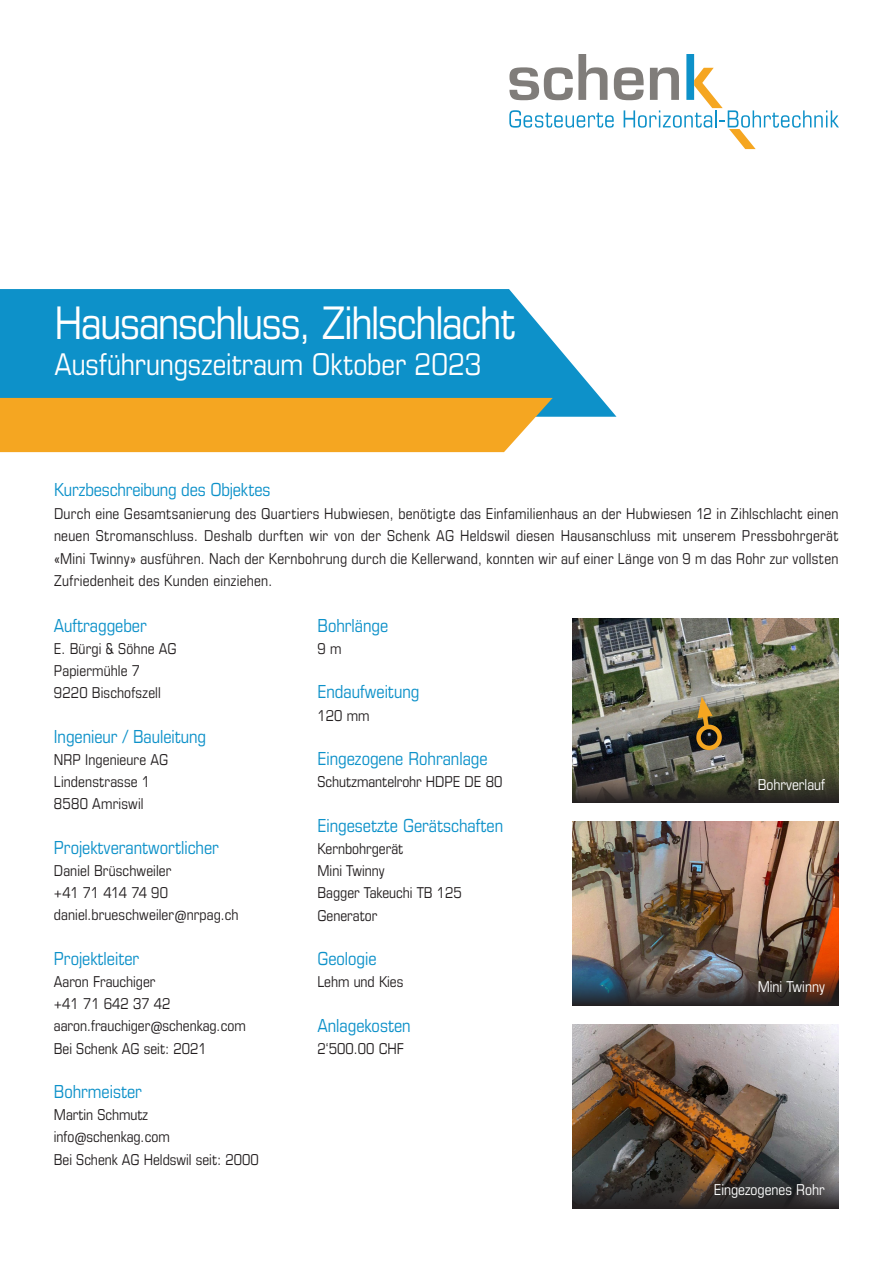
<style>
.page{position:relative;width:893px;height:1263px;background:#fff}
.page>*{position:absolute;margin:0;border:0;box-sizing:border-box;transform-origin:0 0}
.t1{font:condensed 45px "Eurostile LT Std";letter-spacing:-.03em;color:#fff}
.t2{font:condensed 30px "Eurostile LT Std";color:#fff}
.t3{font:condensed 18px "Eurostile LT Std";color:#0d91c9}
.t4{font:condensed 15px/22.5px "Eurostile LT Std";color:#231f20;text-align:justify}
.t5{font:condensed 15px "Eurostile LT Std";color:#fff}
.t6{font:condensed 15px "Eurostile LT Std";letter-spacing:-.035em;color:#231f20}
</style>
<div class="page">
<svg style="left:509px;top:54px;width:330px;height:95px"></svg>
<svg style="left:0;top:289px;width:616px;height:128px;background:#259cce"></svg>
<div style="left:0;top:398px;width:553px;height:54px;background:#f5a621"></div>
<img style="left:572px;top:619px;width:267px;height:147px">
<img style="left:572px;top:822px;width:267px;height:146px">
<img style="left:572px;top:968px;width:267px;height:37px">
<svg style="left:572px;top:766px;width:267px;height:37px;background:#3b3c2f"></svg>
<img style="left:572px;top:1025px;width:267px;height:183px">
<svg style="left:573px;top:1171px;width:266px;height:37px;background:#383432"></svg>
<svg style="left:693px;top:696px;width:29px;height:54px;background:#7f683a"></svg>
<p class="t1" style="left:54px;top:296px;width:463px">Hausanschluss, Zihlschlacht</p>
<p class="t2" style="left:54px;top:346px;width:429px">Ausführungszeitraum Oktober 2023</p>
<p class="t3" style="left:54px;top:479px;width:218px">Kurzbeschreibung des Objektes</p>
<p class="t4" style="left:54px;top:502px;width:786px">Durch eine Gesamtsanierung des Quartiers Hubwiesen, benötigte das Einfamilienhaus an der Hubwiesen 12 in Zihlschlacht einen neuen Stromanschluss. Deshalb durften wir von der Schenk AG Heldswil diesen Hausanschluss mit unserem Pressbohrgerät «Mini Twinny» ausführen. Nach der Kernbohrung durch die Kellerwand, konnten wir auf einer Länge von 9 m das Rohr zur vollsten Zufriedenheit des Kunden einziehen.</p>
<p class="t3" style="left:54px;top:615px;width:95px">Auftraggeber</p>
<p class="t4" style="left:54px;top:637px;width:124px">E. Bürgi &amp; Söhne AG</p>
<p class="t4" style="left:54px;top:659px;width:88px">Papiermühle 7</p>
<p class="t4" style="left:54px;top:682px;width:108px">9220 Bischofszell</p>
<p class="t3" style="left:54px;top:726px;width:154px">Ingenieur / Bauleitung</p>
<p class="t4" style="left:54px;top:748px;width:116px">NRP Ingenieure AG</p>
<p class="t4" style="left:54px;top:770px;width:98px">Lindenstrasse 1</p>
<p class="t4" style="left:54px;top:793px;width:91px">8580 Amriswil</p>
<p class="t3" style="left:54px;top:837px;width:167px">Projektverantwortlicher</p>
<p class="t4" style="left:54px;top:859px;width:119px">Daniel Brüschweiler</p>
<p class="t6" style="left:54px;top:884px;width:116px">+41 71 414 74 90</p>
<p class="t4" style="left:54px;top:904px;width:186px">daniel.brueschweiler@nrpag.ch</p>
<p class="t3" style="left:54px;top:948px;width:87px">Projektleiter</p>
<p class="t4" style="left:54px;top:970px;width:103px">Aaron Frauchiger</p>
<p class="t4" style="left:54px;top:992px;width:118px">+41 71 642 37 42</p>
<p class="t4" style="left:54px;top:1015px;width:193px">aaron.frauchiger@schenkag.com</p>
<p class="t4" style="left:54px;top:1037px;width:154px">Bei Schenk AG seit: 2021</p>
<p class="t3" style="left:54px;top:1081px;width:90px">Bohrmeister</p>
<p class="t4" style="left:54px;top:1103px;width:96px">Martin Schmutz</p>
<p class="t4" style="left:54px;top:1126px;width:117px">info@schenkag.com</p>
<p class="t4" style="left:54px;top:1148px;width:206px">Bei Schenk AG Heldswil seit: 2000</p>
<p class="t3" style="left:317px;top:615px;width:72px">Bohrlänge</p>
<p class="t4" style="left:317px;top:637px;width:25px">9 m</p>
<p class="t3" style="left:317px;top:681px;width:103px">Endaufweitung</p>
<p class="t4" style="left:317px;top:704px;width:53px">120 mm</p>
<p class="t3" style="left:317px;top:748px;width:172px">Eingezogene Rohranlage</p>
<p class="t4" style="left:317px;top:771px;width:186px">Schutzmantelrohr HDPE DE 80</p>
<p class="t3" style="left:317px;top:815px;width:187px">Eingesetzte Gerätschaften</p>
<p class="t4" style="left:317px;top:837px;width:87px">Kernbohrgerät</p>
<p class="t4" style="left:317px;top:859px;width:69px">Mini Twinny</p>
<p class="t4" style="left:317px;top:882px;width:146px">Bagger Takeuchi TB 125</p>
<p class="t4" style="left:317px;top:904px;width:61px">Generator</p>
<p class="t3" style="left:317px;top:948px;width:61px">Geologie</p>
<p class="t4" style="left:317px;top:970px;width:87px">Lehm und Kies</p>
<p class="t3" style="left:317px;top:1015px;width:95px">Anlagekosten</p>
<p class="t4" style="left:317px;top:1037px;width:88px">2‘500.00 CHF</p>
<p class="t5" style="left:758px;top:775px;width:69px">Bohrverlauf</p>
<p class="t5" style="left:758px;top:977px;width:69px">Mini Twinny</p>
<p class="t5" style="left:714px;top:1181px;width:113px">Eingezogenes Rohr</p>
</div>
